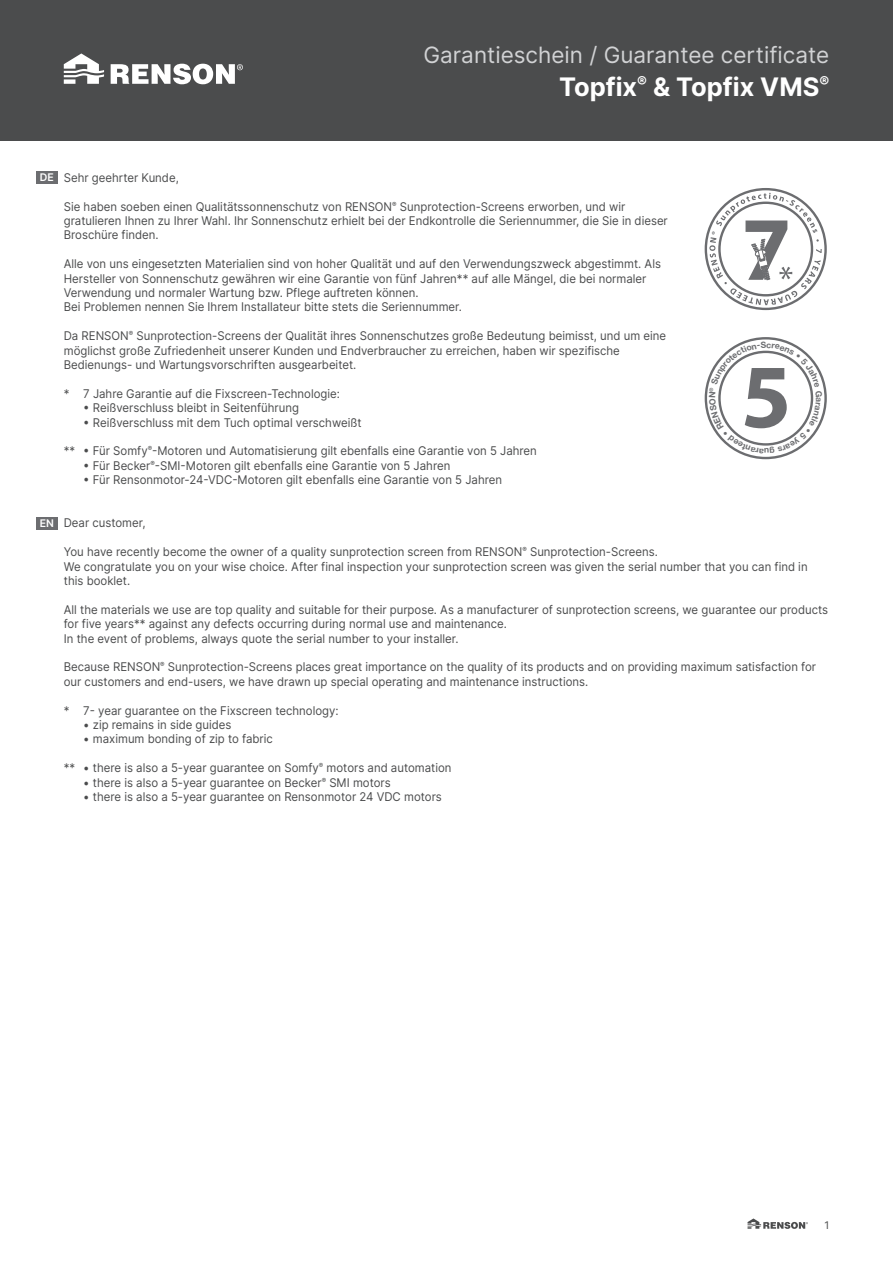
<style>
.page{position:relative;width:893px;height:1263px;background:#fff}
.page>*{position:absolute;margin:0;border:0;box-sizing:border-box;transform-origin:0 0}
.t1{font:700 25.5px "Inter";color:#fff}
.t2{font:22.5px "Inter";color:#d1d2d4}
.GC_Bodytekst{font:12px/14.4px "Inter";color:#4b4c4d;scale:.95 1}
.t3{font:600 10.5px "Inter";color:#fff}
.t4{font:10.5px "Inter";color:#4b4c4d}
</style>
<div class="page">
<svg style="left:747px;top:1218px;width:61px;height:11px"></svg>
<div style="left:0;top:0;width:893px;height:140px;background:#4b4c4d"></div>
<div style="left:36px;top:171px;width:21px;height:13px;background:#6c6d70"></div>
<div style="left:36px;top:517px;width:21px;height:12px;background:#6c6d70"></div>
<svg style="left:64px;top:53px;width:40px;height:31px"></svg>
<svg style="left:111px;top:64px;width:132px;height:20px"></svg>
<svg style="left:705px;top:188px;width:122px;height:122px"></svg>
<svg style="left:704px;top:337px;width:123px;height:123px"></svg>
<h2 class="t2" style="left:423px;top:38px;width:407px">Garantieschein / Guarantee certificate</h2>
<h1 class="t1" style="left:559px;top:68px;width:272px">Topfix<sup>®</sup> &amp; Topfix VMS<sup>®</sup></h1>
<p class="t3" style="left:40px;top:170px;width:15px">DE</p>
<p class="t3" style="left:40px;top:515px;width:16px">EN</p>
<p class="GC_Bodytekst" style="left:64px;top:170px;width:123px">Sehr geehrter Kunde,</p>
<p class="GC_Bodytekst" style="left:64px;top:199px;width:637px">Sie haben soeben einen Qualitätssonnenschutz von RENSON<sup>®</sup> Sunprotection-Screens erworben, und wir gratulieren Ihnen zu Ihrer Wahl. Ihr Sonnenschutz erhielt bei der Endkontrolle die Seriennummer, die Sie in dieser<br>Broschüre finden.</p>
<p class="GC_Bodytekst" style="left:64px;top:256px;width:630px">Alle von uns eingesetzten Materialien sind von hoher Qualität und auf den Verwendungszweck abgestimmt. Als<br>Hersteller von Sonnenschutz gewähren wir eine Garantie von fünf Jahren** auf alle Mängel, die bei normaler<br>Verwendung und normaler Wartung bzw. Pflege auftreten können.</p>
<p class="GC_Bodytekst" style="left:64px;top:299px;width:421px">Bei Problemen nennen Sie Ihrem Installateur bitte stets die Seriennummer.</p>
<p class="GC_Bodytekst" style="left:64px;top:328px;width:636px">Da RENSON<sup>®</sup> Sunprotection-Screens der Qualität ihres Sonnenschutzes große Bedeutung beimisst, und um eine möglichst große Zufriedenheit unserer Kunden und Endverbraucher zu erreichen, haben wir spezifische<br>Bedienungs- und Wartungsvorschriften ausgearbeitet.</p>
<p class="GC_Bodytekst" style="left:64px;top:386px;width:292px">* 7 Jahre Garantie auf die Fixscreen-Technologie:</p>
<p class="GC_Bodytekst" style="left:83px;top:400px;width:229px">• Reißverschluss bleibt in Seitenführung</p>
<p class="GC_Bodytekst" style="left:83px;top:415px;width:294px">• Reißverschluss mit dem Tuch optimal verschweißt</p>
<p class="GC_Bodytekst" style="left:64px;top:443px;width:499px">** • Für Somfy<sup>®</sup>-Motoren und Automatisierung gilt ebenfalls eine Garantie von 5 Jahren</p>
<p class="GC_Bodytekst" style="left:83px;top:458px;width:388px">• Für Becker<sup>®</sup>-SMI-Motoren gilt ebenfalls eine Garantie von 5 Jahren</p>
<p class="GC_Bodytekst" style="left:83px;top:472px;width:442px">• Für Rensonmotor-24-VDC-Motoren gilt ebenfalls eine Garantie von 5 Jahren</p>
<p class="GC_Bodytekst" style="left:64px;top:515px;width:88px">Dear customer,</p>
<p class="GC_Bodytekst" style="left:64px;top:544px;width:784px">You have recently become the owner of a quality sunprotection screen from RENSON<sup>®</sup> Sunprotection-Screens.<br>We congratulate you on your wise choice. After final inspection your sunprotection screen was given the serial number that you can find in this booklet.</p>
<p class="GC_Bodytekst" style="left:64px;top:602px;width:806px">All the materials we use are top quality and suitable for their purpose. As a manufacturer of sunprotection screens, we guarantee our products for five years** against any defects occurring during normal use and maintenance.</p>
<p class="GC_Bodytekst" style="left:64px;top:631px;width:417px">In the event of problems, always quote the serial number to your installer.</p>
<p class="GC_Bodytekst" style="left:64px;top:659px;width:793px">Because RENSON<sup>®</sup> Sunprotection-Screens places great importance on the quality of its products and on providing maximum satisfaction for our customers and end-users, we have drawn up special operating and maintenance instructions.</p>
<p class="GC_Bodytekst" style="left:64px;top:703px;width:291px">* 7- year guarantee on the Fixscreen technology:</p>
<p class="GC_Bodytekst" style="left:83px;top:717px;width:158px">• zip remains in side guides</p>
<p class="GC_Bodytekst" style="left:83px;top:731px;width:201px">• maximum bonding of zip to fabric</p>
<p class="GC_Bodytekst" style="left:64px;top:760px;width:410px">** • there is also a 5-year guarantee on Somfy<sup>®</sup> motors and automation</p>
<p class="GC_Bodytekst" style="left:83px;top:775px;width:325px">• there is also a 5-year guarantee on Becker<sup>®</sup> SMI motors</p>
<p class="GC_Bodytekst" style="left:83px;top:789px;width:379px">• there is also a 5-year guarantee on Rensonmotor 24 VDC motors</p>
<p class="t4" style="left:824px;top:1217px;width:6px">1</p>
</div>
